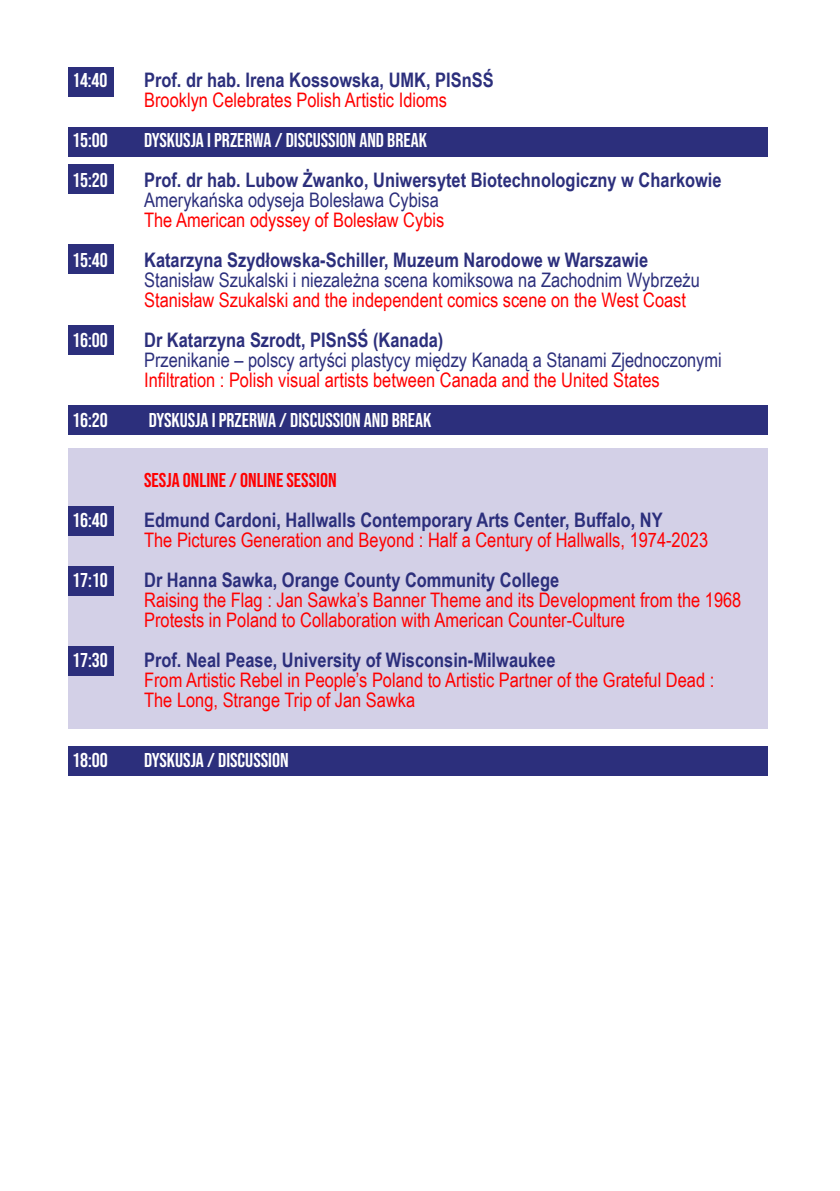
<style>
.page{position:relative;width:840px;height:1191px;background:#fff}
.page>*{position:absolute;margin:0;border:0;box-sizing:border-box;transform-origin:0 0}
.t1{font:20px/20px "Arial Narrow";color:#f00}
.t2{font:700 20px "Arial Narrow";color:#2c2f7c}
.t3{font:20px "Arial Narrow";color:#2c2f7c}
.t4{font:20px "Bebas Neue";color:#fff}
.t5{font:20px "Bebas Neue";color:#f00}
.t6{font:700 20px "Bebas Neue";color:#fff}
</style>
<div class="page">
<div style="left:68px;top:449px;width:699px;height:280px;background:#d3d0e7"></div>
<div style="left:68px;top:67px;width:46px;height:29px;background:#2c2f7c"></div>
<div style="left:68px;top:127px;width:699px;height:30px;background:#2c2f7c"></div>
<div style="left:68px;top:164px;width:46px;height:30px;background:#2c2f7c"></div>
<div style="left:68px;top:244px;width:46px;height:30px;background:#2c2f7c"></div>
<div style="left:68px;top:405px;width:699px;height:30px;background:#2c2f7c"></div>
<div style="left:68px;top:325px;width:46px;height:30px;background:#2c2f7c"></div>
<div style="left:68px;top:506px;width:46px;height:29px;background:#2c2f7c"></div>
<div style="left:68px;top:566px;width:46px;height:30px;background:#2c2f7c"></div>
<div style="left:68px;top:646px;width:46px;height:30px;background:#2c2f7c"></div>
<div style="left:68px;top:746px;width:699px;height:30px;background:#2c2f7c"></div>
<p class="t6" style="left:72px;top:69px;width:37px">14:40</p>
<p class="t2" style="left:144px;top:65px;width:351px">Prof. dr hab. Irena Kossowska, UMK, PISnSŚ</p>
<p class="t1" style="left:144px;top:89px;width:304px">Brooklyn Celebrates Polish Artistic Idioms</p>
<p class="t4" style="left:72px;top:129px;width:37px">15:00</p>
<p class="t4" style="left:144px;top:129px;width:284px">DYSKUSJA I PRZERWA / DISCUSSION AND BREAK</p>
<p class="t4" style="left:72px;top:169px;width:37px">15:20</p>
<p class="t2" style="left:144px;top:165px;width:578px">Prof. dr hab. Lubow Żwanko, Uniwersytet Biotechnologiczny w Charkowie</p>
<p class="t3" style="left:144px;top:185px;width:296px">Amerykańska odyseja Bolesława Cybisa</p>
<p class="t1" style="left:144px;top:209px;width:301px">The American odyssey of Bolesław Cybis</p>
<p class="t4" style="left:72px;top:249px;width:37px">15:40</p>
<p class="t2" style="left:144px;top:245px;width:505px">Katarzyna Szydłowska-Schiller, Muzeum Narodowe w Warszawie</p>
<p class="t3" style="left:144px;top:265px;width:557px">Stanisław Szukalski i niezależna scena komiksowa na Zachodnim Wybrzeżu</p>
<p class="t1" style="left:144px;top:289px;width:543px">Stanisław Szukalski and the independent comics scene on the West Coast</p>
<p class="t4" style="left:72px;top:329px;width:37px">16:00</p>
<p class="t2" style="left:144px;top:325px;width:300px">Dr Katarzyna Szrodt, PISnSŚ (Kanada)</p>
<p class="t3" style="left:144px;top:345px;width:578px">Przenikanie – polscy artyści plastycy między Kanadą a Stanami Zjednoczonymi</p>
<p class="t1" style="left:144px;top:369px;width:517px">Infiltration : Polish visual artists between Canada and the United States</p>
<p class="t4" style="left:72px;top:409px;width:37px">16:20</p>
<p class="t4" style="left:149px;top:409px;width:284px">DYSKUSJA I PRZERWA / DISCUSSION AND BREAK</p>
<p class="t5" style="left:144px;top:469px;width:194px">SESJA ONLINE / ONLINE SESSION</p>
<p class="t4" style="left:72px;top:509px;width:37px">16:40</p>
<p class="t2" style="left:144px;top:505px;width:519px">Edmund Cardoni, Hallwalls Contemporary Arts Center, Buffalo, NY</p>
<p class="t1" style="left:144px;top:529px;width:565px">The Pictures Generation and Beyond : Half a Century of Hallwalls, 1974-2023</p>
<p class="t4" style="left:72px;top:569px;width:37px">17:10</p>
<p class="t2" style="left:144px;top:565px;width:416px">Dr Hanna Sawka, Orange County Community College</p>
<p class="t1" style="left:144px;top:589px;width:598px">Raising the Flag : Jan Sawka’s Banner Theme and its Development from the 1968<br>Protests in Poland to Collaboration with American Counter-Culture</p>
<p class="t4" style="left:72px;top:649px;width:37px">17:30</p>
<p class="t2" style="left:144px;top:645px;width:412px">Prof. Neal Pease, University of Wisconsin-Milwaukee</p>
<p class="t1" style="left:144px;top:669px;width:571px">From Artistic Rebel in People’s Poland to Artistic Partner of the Grateful Dead :<br>The Long, Strange Trip of Jan Sawka</p>
<p class="t4" style="left:72px;top:749px;width:37px">18:00</p>
<p class="t4" style="left:144px;top:749px;width:146px">DYSKUSJA / DISCUSSION</p>
</div>
